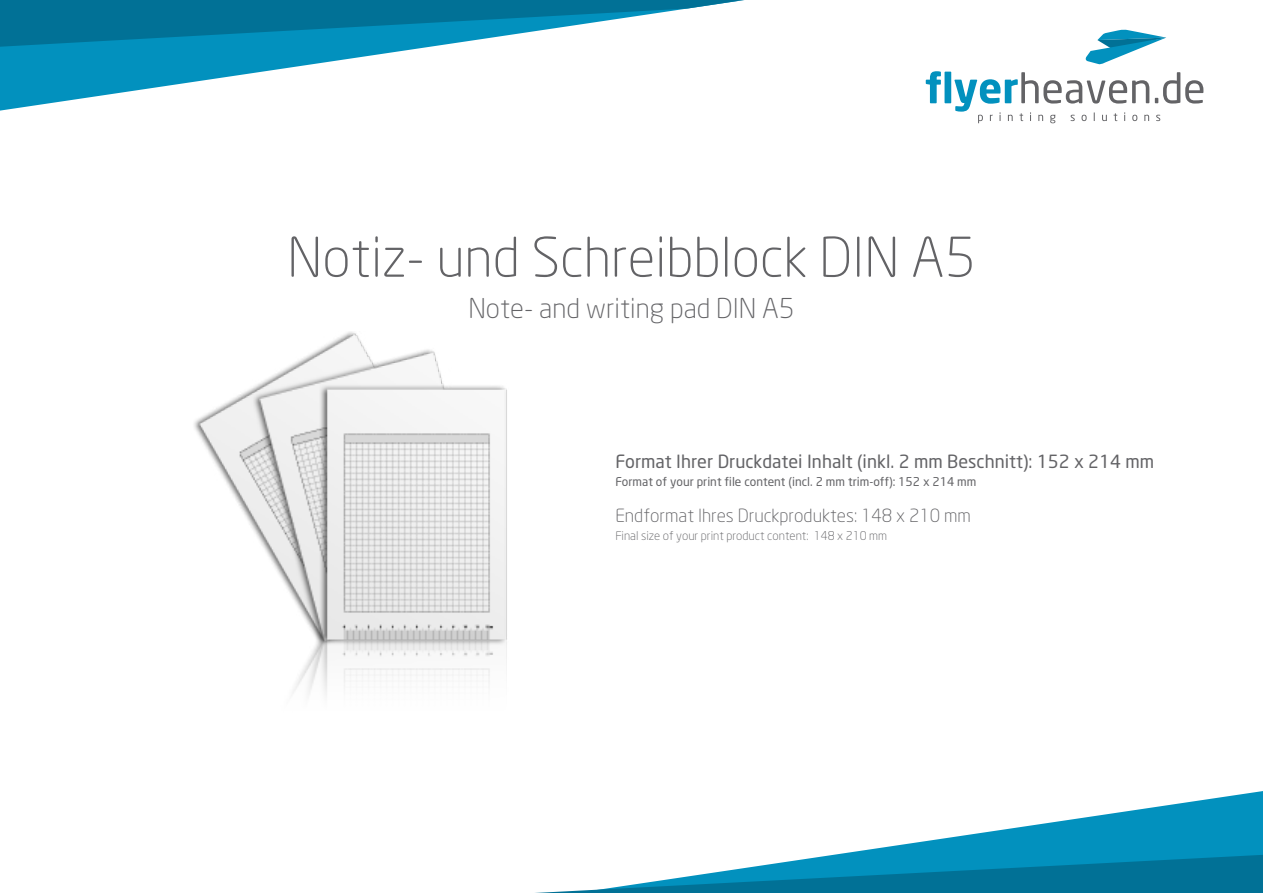
<style>
.page{position:relative;width:1263px;height:893px;background:#fff}
.page>*{position:absolute;margin:0;border:0;box-sizing:border-box;transform-origin:0 0}
.t1{font:300 54px "Neo Sans";color:#636366}
.t2{font:300 27px "Neo Sans";color:#636366}
.t3{font:18px "Neo Sans";color:#636366}
.t4{font:300 18px "Neo Sans";color:#636366}
.t5{font:12px "Neo Sans";color:#636366}
.t6{font:300 12px "Neo Sans";color:#636366}
</style>
<div class="page">
<svg style="left:0;top:47px;width:428px;height:64px"></svg>
<svg style="left:0;top:0;width:744px;height:47px"></svg>
<svg style="left:833px;top:791px;width:430px;height:64px"></svg>
<svg style="left:535px;top:855px;width:728px;height:38px"></svg>
<svg style="left:1085px;top:29px;width:81px;height:35px"></svg>
<svg style="left:1156px;top:115px;width:4px;height:6px"></svg>
<svg style="left:1155px;top:72px;width:48px;height:32px"></svg>
<svg style="left:926px;top:71px;width:15px;height:32px"></svg>
<div style="left:944px;top:72px;width:7px;height:31px;background:#0291be"></div>
<svg style="left:954px;top:72px;width:195px;height:51px"></svg>
<img style="left:194px;top:332px;width:313px;height:363px">
<h1 class="t1" style="left:287px;top:225px;width:690px">Notiz- und Schreibblock DIN A5</h1>
<h2 class="t2" style="left:468px;top:292px;width:328px">Note- and writing pad DIN A5</h2>
<p class="t3" style="left:615px;top:450px;width:540px">Format Ihrer Druckdatei Inhalt (inkl. 2 mm Beschnitt): 152 x 214 mm</p>
<p class="t5" style="left:615px;top:474px;width:363px">Format of your print file content (incl. 2 mm trim-off): 152 x 214 mm</p>
<p class="t4" style="left:615px;top:504px;width:357px">Endformat Ihres Druckproduktes: 148 x 210 mm</p>
<p class="t6" style="left:615px;top:528px;width:273px">Final size of your print product content: 148 x 210 mm</p>
</div>
